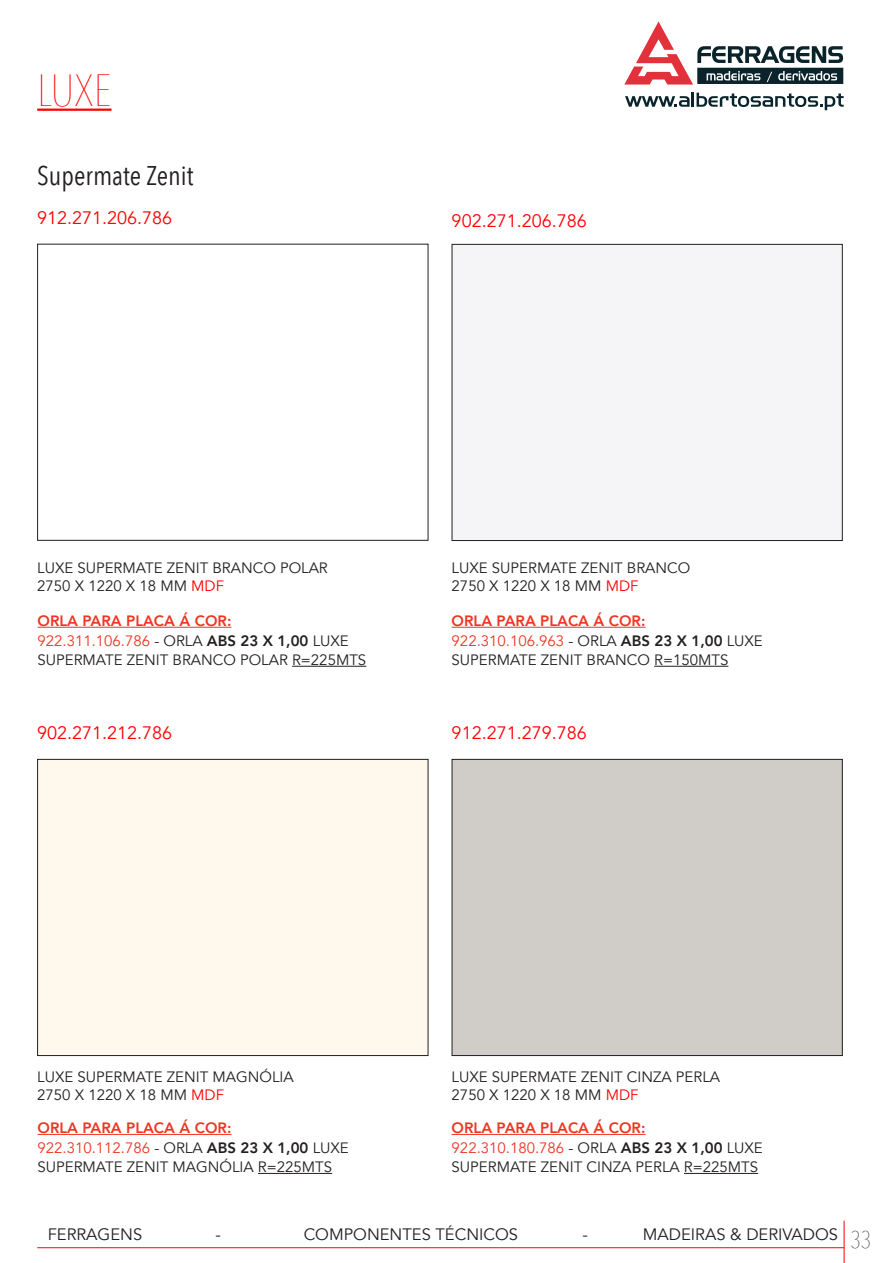
<style>
.page{position:relative;width:893px;height:1263px;background:#fff}
.page>*{position:absolute;margin:0;border:0;box-sizing:border-box;transform-origin:0 0}
.t1{font:200 45px "Avenir Next Condensed";color:#f00}
.t2{font:27px "Avenir Next Condensed";color:#231f20}
.t3{font:18px "Avenir";color:#f00}
.t4{font:16.5px "Avenir";color:#231f20}
.t5{font:15px "Avenir";color:#231f20}
.t6{font:15px "Avenir";color:#ef3522}
.t7{font:800 15px "Avenir";color:#ef3522}
.s1{color:#f00}
.s2{color:#231f20}
.s3{font-weight:800;color:#231f20}
.s4{font-family:"Avenir Next Condensed";font-weight:200;font-size:24px}
</style>
<div class="page">
<hr style="left:37px;top:1247px;width:807px;height:1px;background:#f00">
<hr style="left:844px;top:1221px;width:1px;height:42px;background:#f00">
<svg style="left:625px;top:93px;width:219px;height:17px"></svg>
<svg style="left:624px;top:21px;width:219px;height:64px"></svg>
<div style="left:452px;top:244px;width:391px;height:297px;border:1px solid #231f20"></div>
<div style="left:37px;top:244px;width:391px;height:297px;border:1px solid #231f20"></div>
<div style="left:37px;top:759px;width:391px;height:297px;border:1px solid #231f20"></div>
<hr style="left:37px;top:109px;width:75px;height:2px;background:#f00">
<div style="left:452px;top:759px;width:391px;height:297px;border:1px solid #231f20"></div>
<hr style="left:452px;top:1134px;width:193px;height:1px;background:#ef3522">
<hr style="left:684px;top:1173px;width:74px;height:1px;background:#231f20">
<hr style="left:38px;top:1134px;width:193px;height:1px;background:#ef3522">
<hr style="left:258px;top:1173px;width:74px;height:1px;background:#231f20">
<hr style="left:38px;top:627px;width:193px;height:1px;background:#ef3522">
<hr style="left:292px;top:666px;width:74px;height:1px;background:#231f20">
<hr style="left:452px;top:627px;width:193px;height:1px;background:#ef3522">
<hr style="left:654px;top:666px;width:74px;height:1px;background:#231f20">
<p class="t1" style="left:37px;top:64px;width:76px">LUXE</p>
<p class="t2" style="left:37px;top:153px;width:158px">Supermate Zenit</p>
<p class="t3" style="left:37px;top:207px;width:137px">912.271.206.786</p>
<p class="t3" style="left:452px;top:211px;width:137px">902.271.206.786</p>
<p class="t5" style="left:37px;top:559px;width:292px">LUXE SUPERMATE ZENIT BRANCO POLAR</p>
<p class="t5" style="left:37px;top:577px;width:188px">2750 X 1220 X 18 MM <span class="s1">MDF</span></p>
<p class="t5" style="left:452px;top:559px;width:240px">LUXE SUPERMATE ZENIT BRANCO</p>
<p class="t5" style="left:452px;top:577px;width:188px">2750 X 1220 X 18 MM <span class="s1">MDF</span></p>
<p class="t7" style="left:38px;top:609px;width:195px">ORLA PARA PLACA Á COR:</p>
<p class="t6" style="left:38px;top:631px;width:313px">922.311.106.786 <span class="s2">- ORLA</span> <span class="s3">ABS 23 X 1,00</span> <span class="s2">LUXE</span></p>
<p class="t5" style="left:38px;top:651px;width:330px">SUPERMATE ZENIT BRANCO POLAR R=225MTS</p>
<p class="t7" style="left:452px;top:609px;width:195px">ORLA PARA PLACA Á COR:</p>
<p class="t6" style="left:452px;top:631px;width:313px">922.310.106.963 <span class="s2">- ORLA</span> <span class="s3">ABS 23 X 1,00</span> <span class="s2">LUXE</span></p>
<p class="t5" style="left:452px;top:651px;width:278px">SUPERMATE ZENIT BRANCO R=150MTS</p>
<p class="t3" style="left:37px;top:722px;width:137px">902.271.212.786</p>
<p class="t3" style="left:452px;top:722px;width:137px">912.271.279.786</p>
<p class="t5" style="left:37px;top:1067px;width:258px">LUXE SUPERMATE ZENIT MAGNÓLIA</p>
<p class="t5" style="left:37px;top:1085px;width:188px">2750 X 1220 X 18 MM <span class="s1">MDF</span></p>
<p class="t7" style="left:38px;top:1116px;width:195px">ORLA PARA PLACA Á COR:</p>
<p class="t6" style="left:38px;top:1139px;width:313px">922.310.112.786 <span class="s2">- ORLA</span> <span class="s3">ABS 23 X 1,00</span> <span class="s2">LUXE</span></p>
<p class="t5" style="left:38px;top:1158px;width:296px">SUPERMATE ZENIT MAGNÓLIA R=225MTS</p>
<p class="t5" style="left:452px;top:1067px;width:270px">LUXE SUPERMATE ZENIT CINZA PERLA</p>
<p class="t5" style="left:452px;top:1085px;width:188px">2750 X 1220 X 18 MM <span class="s1">MDF</span></p>
<p class="t7" style="left:452px;top:1116px;width:195px">ORLA PARA PLACA Á COR:</p>
<p class="t6" style="left:452px;top:1139px;width:313px">922.310.180.786 <span class="s2">- ORLA</span> <span class="s3">ABS 23 X 1,00</span> <span class="s2">LUXE</span></p>
<p class="t5" style="left:452px;top:1158px;width:308px">SUPERMATE ZENIT CINZA PERLA R=225MTS</p>
<p class="t4" style="left:48px;top:1224px;width:96px">FERRAGENS</p>
<p class="t4" style="left:216px;top:1224px;width:7px">-</p>
<p class="t4" style="left:304px;top:1224px;width:216px">COMPONENTES TÉCNICOS</p>
<p class="t4" style="left:582px;top:1224px;width:7px">-</p>
<p class="t4" style="left:643px;top:1224px;width:230px">MADEIRAS &amp; DERIVADOS <span class="s4">33</span></p>
</div>
